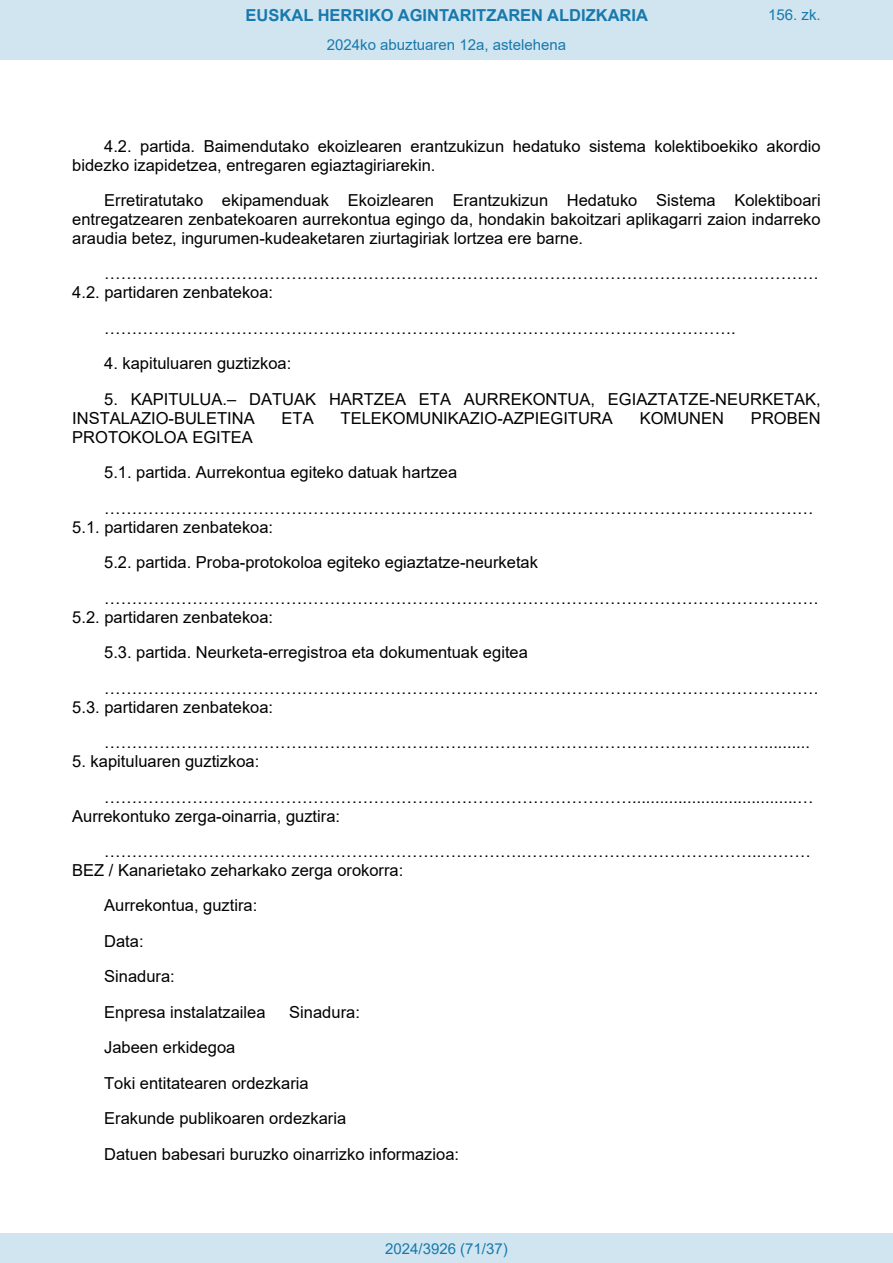
<style>
.page{position:relative;width:893px;height:1263px;background:#fff}
.page>*{position:absolute;margin:0;border:0;box-sizing:border-box;transform-origin:0 0}
.t1{font:16.5px/35.4px "Arial";color:#000}
.t2{font:700 16.5px "Arial";color:#1879ad}
.Paginacion_Centro{font:15px "Arial";color:#1879ad}
</style>
<div class="page">
<div style="left:0;top:0;width:893px;height:60px;background:#d0e5f0"></div>
<div style="left:0;top:1233px;width:893px;height:30px;background:#d0e5f0"></div>
<p class="t2" style="left:246px;top:3px;width:404px">EUSKAL HERRIKO AGINTARITZAREN ALDIZKARIA</p>
<p class="Paginacion_Centro" style="left:768px;top:5px;width:54px">156. zk.</p>
<p class="Paginacion_Centro" style="left:327px;top:35px;width:241px">2024ko abuztuaren 12a, astelehena</p>
<p class="t1" style="left:72px;top:136px;width:750px;line-height:18.9px;text-indent:32px">4.2. partida. Baimendutako ekoizlearen erantzukizun hedatuko sistema kolektiboekiko akordio bidezko izapidetzea, entregaren egiaztagiriarekin.</p>
<p class="t1" style="left:72px;top:191px;width:750px;line-height:18.9px;text-align:justify;text-indent:32px">Erretiratutako ekipamenduak Ekoizlearen Erantzukizun Hedatuko Sistema Kolektiboari entregatzearen zenbatekoaren aurrekontua egingo da, hondakin bakoitzari aplikagarri zaion indarreko araudia betez, ingurumen-kudeaketaren ziurtagiriak lortzea ere barne.</p>
<p class="t1" style="left:72px;top:264px;width:747px;line-height:18.9px;text-indent:32px">………………………………………………………………………………………………………………….<br>4.2. partidaren zenbatekoa:</p>
<p class="t1" style="left:104px;top:310px;width:633px">…………………………………………………………………………………………………….</p>
<p class="t1" style="left:104px;top:346px;width:189px">4. kapituluaren guztizkoa:</p>
<p class="t1" style="left:72px;top:389px;width:750px;line-height:18.9px;text-indent:32px">5. KAPITULUA.– DATUAK HARTZEA ETA AURREKONTUA, EGIAZTATZE-NEURKETAK,<br>INSTALAZIO-BULETINA</p>
<p class="t1" style="left:282px;top:400px;width:34px">ETA</p>
<p class="t1" style="left:341px;top:400px;width:274px">TELEKOMUNIKAZIO-AZPIEGITURA</p>
<p class="t1" style="left:640px;top:400px;width:86px">KOMUNEN</p>
<p class="t1" style="left:751px;top:400px;width:71px">PROBEN</p>
<p class="t1" style="left:104px;top:419px;width:711px;text-indent:-32px">PROTOKOLOA EGITEA<br>5.1. partida. Aurrekontua egiteko datuak hartzea …………………………………………………………………………………………………………………</p>
<p class="t1" style="left:104px;top:509px;width:716px;text-indent:-32px">5.1. partidaren zenbatekoa:<br>5.2. partida. Proba-protokoloa egiteko egiaztatze-neurketak ………………………………………………………………………………………………………………….</p>
<p class="t1" style="left:104px;top:599px;width:716px;text-indent:-32px">5.2. partidaren zenbatekoa:<br>5.3. partida. Neurketa-erregistroa eta dokumentuak egitea ………………………………………………………………………………………………………………….</p>
<p class="t1" style="left:104px;top:689px;width:707px;text-indent:-32px">5.3. partidaren zenbatekoa: …………………………………………………………………………………………………………..........</p>
<p class="t1" style="left:104px;top:743px;width:711px;text-indent:-32px">5. kapituluaren guztizkoa: ……………………………………………………………………………………....................................…</p>
<p class="t1" style="left:104px;top:798px;width:708px;text-indent:-32px">Aurrekontuko zerga-oinarria, guztira: ………………………………………………………………….……………………………………..………</p>
<p class="t1" style="left:104px;top:852px;width:301px;text-indent:-32px">BEZ / Kanarietako zeharkako zerga orokorra:<br>Aurrekontua, guztira:<br>Data:<br>Sinadura:<br>Enpresa instalatzailea</p>
<p class="t1" style="left:289px;top:994px;width:72px">Sinadura:</p>
<p class="t1" style="left:104px;top:1030px;width:356px">Jabeen erkidegoa<br>Toki entitatearen ordezkaria<br>Erakunde publikoaren ordezkaria<br>Datuen babesari buruzko oinarrizko informazioa:</p>
<p class="Paginacion_Centro" style="left:385px;top:1238px;width:124px">2024/3926 (71/37)</p>
</div>
